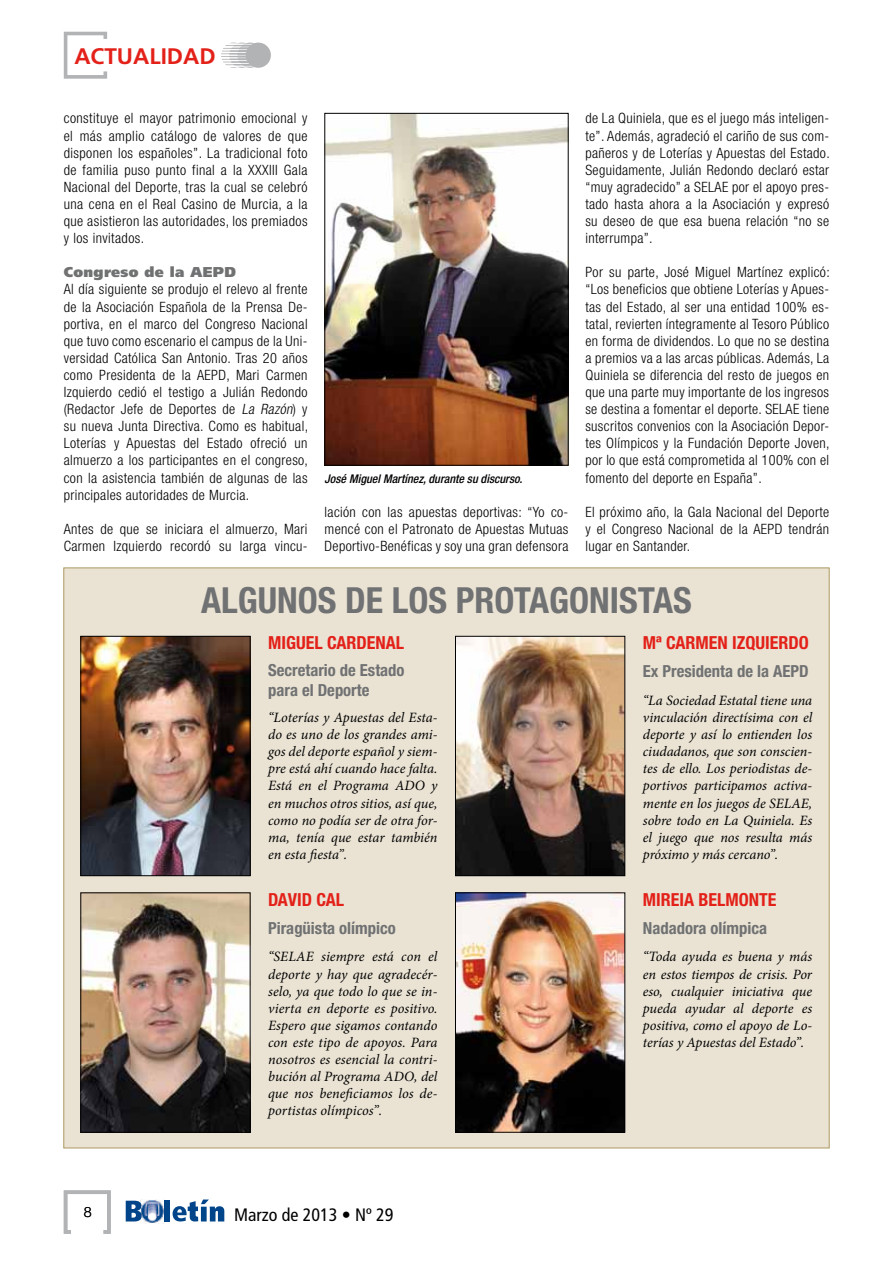
<style>
.page{position:relative;width:893px;height:1263px;background:#fff}
.page>*{position:absolute;margin:0;border:0;box-sizing:border-box;transform-origin:0 0}
.t1{font:700 condensed 36px "Helvetica Neue LT Std";color:#707172}
.t2{font:700 22.5px "Frutiger LT Std";color:#e32119}
.t3{font:700 condensed 18px "Helvetica Neue LT Std";color:#e32119}
.t4{font:condensed 18px "Frutiger LT Std";color:#000}
.t5{font:700 condensed 16.65px/20px "Helvetica Neue LT Std";color:#707172}
.t6{font:300 condensed 14.25px/17.1px "Helvetica Neue LT Std";letter-spacing:.025em;color:#000;text-align:justify}
.t7{font:italic 14.25px/17.1px "Minion Pro";letter-spacing:-.005em;color:#000;text-align:justify}
.t8{font:900 14.25px "Frutiger LT Std";letter-spacing:.025em;color:#707172}
.t9{font:300 14.25px "Helvetica Neue LT Std";color:#000}
.t10{font:italic 500 condensed 12px "Helvetica Neue LT Std";color:#000}
.s1{font-style:italic}
</style>
<div class="page">
<svg style="left:64px;top:32px;width:43px;height:47px"></svg>
<svg style="left:221px;top:43px;width:42px;height:25px"></svg>
<div style="left:246px;top:43px;width:25px;height:25px;background:#b1b3b4;border-radius:50%"></div>
<svg style="left:126px;top:1201px;width:15px;height:20px"></svg>
<div style="left:164px;top:1200px;width:6px;height:21px;background:#004489"></div>
<svg style="left:173px;top:1199px;width:51px;height:22px"></svg>
<img style="left:141px;top:1199px;width:23px;height:24px">
<svg style="left:64px;top:1190px;width:47px;height:44px"></svg>
<img style="left:327px;top:115px;width:239px;height:348px">
<div style="left:325px;top:113px;width:243px;height:352px;border:1px solid #000"></div>
<div style="left:63px;top:567px;width:767px;height:581px;background:#eae3d4;border:1px solid #ae9962"></div>
<img style="left:457px;top:638px;width:166px;height:236px">
<div style="left:455px;top:636px;width:170px;height:240px;border:1px solid #000"></div>
<img style="left:83px;top:638px;width:165px;height:236px">
<div style="left:81px;top:636px;width:169px;height:240px;border:1px solid #000"></div>
<img style="left:83px;top:895px;width:165px;height:235px">
<div style="left:81px;top:893px;width:169px;height:239px;border:1px solid #000"></div>
<img style="left:457px;top:895px;width:166px;height:235px">
<div style="left:455px;top:893px;width:170px;height:239px;border:1px solid #000"></div>
<h2 class="t2" style="left:74px;top:43px;width:143px">ACTUALIDAD</h2>
<p class="t6" style="left:64px;top:110px;width:245px">constituye el mayor patrimonio emocional y el más amplio catálogo de valores de que disponen los españoles”. La tradicional foto de familia puso punto final a la XXXIII Gala Nacional del Deporte, tras la cual se celebró una cena en el Real Casino de Murcia, a la que asistieron las autoridades, los premiados y los invitados.</p>
<p class="t8" style="left:64px;top:264px;width:174px">Congreso de la AEPD</p>
<p class="t6" style="left:64px;top:281px;width:246px">Al día siguiente se produjo el relevo al frente de la Asociación Española de la Prensa De&shy;portiva, en el marco del Congreso Nacional que tuvo como escenario el campus de la Uni&shy;versidad Católica San Antonio. Tras 20 años como Presidenta de la AEPD, Mari Carmen Izquierdo cedió el testigo a Julián Redondo (Redactor Jefe de Deportes de <span class="s1">La Razón</span>) y su nueva Junta Directiva. Como es habitual, Loterías y Apuestas del Estado ofreció un almuerzo a los participantes en el congreso, con la asistencia también de algunas de las principales autoridades de Murcia.</p>
<p class="t6" style="left:64px;top:520px;width:245px">Antes de que se iniciara el almuerzo, Mari<br>Carmen Izquierdo recordó su larga vincu-</p>
<p class="t10" style="left:325px;top:471px;width:199px">José Miguel Martínez, durante su discurso.</p>
<p class="t6" style="left:325px;top:503px;width:245px">lación con las apuestas deportivas: “Yo co&shy;mencé con el Patronato de Apuestas Mutuas Deportivo-Benéficas y soy una gran defensora</p>
<p class="t6" style="left:585px;top:110px;width:246px">de La Quiniela, que es el juego más inteligen&shy;te”. Además, agradeció el cariño de sus com&shy;pañeros y de Loterías y Apuestas del Estado.<br>Seguidamente, Julián Redondo declaró estar “muy agradecido” a SELAE por el apoyo pres&shy;tado hasta ahora a la Asociación y expresó su deseo de que esa buena relación “no se interrumpa”.</p>
<p class="t6" style="left:585px;top:264px;width:246px">Por su parte, José Miguel Martínez explicó: “Los beneficios que obtiene Loterías y Apues&shy;tas del Estado, al ser una entidad 100% es&shy;tatal, revierten íntegramente al Tesoro Público en forma de dividendos. Lo que no se destina a premios va a las arcas públicas. Además, La Quiniela se diferencia del resto de juegos en que una parte muy importante de los ingresos se destina a fomentar el deporte. SELAE tiene suscritos convenios con la Asociación Depor&shy;tes Olímpicos y la Fundación Deporte Joven, por lo que está comprometida al 100% con el fomento del deporte en España”.</p>
<p class="t6" style="left:585px;top:503px;width:245px">El próximo año, la Gala Nacional del Deporte y el Congreso Nacional de la AEPD tendrán lugar en Santander.</p>
<h1 class="t1" style="left:201px;top:578px;width:492px">ALGUNOS DE LOS PROTAGONISTAS</h1>
<p class="t3" style="left:268px;top:632px;width:137px">MIGUEL CARDENAL</p>
<p class="t5" style="left:268px;top:660px;width:138px">Secretario de Estado para el Deporte</p>
<p class="t7" style="left:268px;top:709px;width:171px">“Loterías y Apuestas del Esta&shy;do es uno de los grandes ami&shy;gos del deporte español y siem&shy;pre está ahí cuando hace falta.<br>Está en el Programa ADO y en muchos otros sitios, así que, como no podía ser de otra for&shy;ma, tenía que estar también en esta fiesta”.</p>
<p class="t3" style="left:268px;top:888px;width:77px">DAVID CAL</p>
<p class="t5" style="left:268px;top:917px;width:129px">Piragüista olímpico</p>
<p class="t3" style="left:643px;top:632px;width:167px">Mª CARMEN IZQUIERDO</p>
<p class="t5" style="left:643px;top:661px;width:167px">Ex Presidenta de la AEPD</p>
<p class="t7" style="left:643px;top:692px;width:171px">“La Sociedad Estatal tiene una vinculación directísima con el deporte y así lo entienden los ciudadanos, que son conscien&shy;tes de ello. Los periodistas de&shy;portivos participamos activa&shy;mente en los juegos de SELAE, sobre todo en La Quiniela. Es el juego que nos resulta más próximo y más cercano”.</p>
<p class="t3" style="left:643px;top:888px;width:135px">MIREIA BELMONTE</p>
<p class="t5" style="left:643px;top:917px;width:126px">Nadadora olímpica</p>
<p class="t7" style="left:268px;top:948px;width:171px">“SELAE siempre está con el deporte y hay que agradecér&shy;selo, ya que todo lo que se in&shy;vierta en deporte es positivo.<br>Espero que sigamos contando con este tipo de apoyos. Para nosotros es esencial la contri&shy;bución al Programa ADO, del que nos beneficiamos los de&shy;portistas olímpicos”.</p>
<p class="t7" style="left:643px;top:948px;width:171px">“Toda ayuda es buena y más en estos tiempos de crisis. Por eso, cualquier iniciativa que pueda ayudar al deporte es positiva, como el apoyo de Lo&shy;terías y Apuestas del Estado”.</p>
<p class="t9" style="left:84px;top:1203px;width:9px">8</p>
<p class="t4" style="left:234px;top:1204px;width:161px">Marzo de 2013 • Nº 29</p>
</div>
